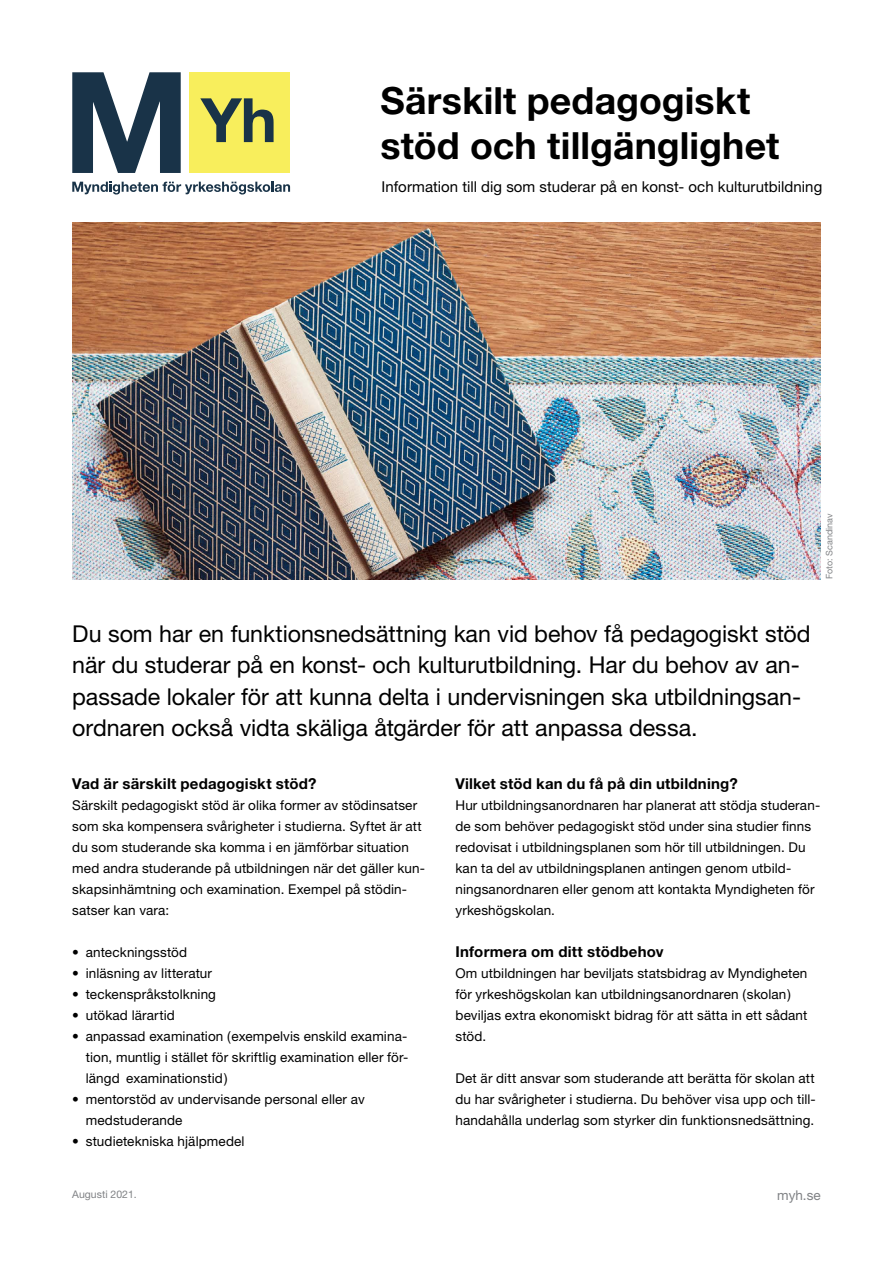
<style>
.page{position:relative;width:893px;height:1263px;background:#fff}
.page>*{position:absolute;margin:0;border:0;box-sizing:border-box;transform-origin:0 0}
.t1{font:700 37.5px/45px "Helvetica Neue LT Std";color:#000}
.t2{font:23.25px/31.5px "Helvetica Neue LT Std";letter-spacing:-.005em;color:#000}
.t3{font:700 15px "Helvetica Neue LT Std";letter-spacing:.015em;color:#000}
.t4{font:15px "Helvetica Neue LT Std";letter-spacing:.005em;color:#000}
.t5{font:13.5px/21px "Helvetica Neue LT Std";letter-spacing:.01em;color:#000}
.t6{font:13.5px "Helvetica Neue LT Std";color:#808285}
.t7{font:10.5px "Helvetica Neue LT Std";color:#808285}
.t8{font:9px "Helvetica Neue LT Std";color:#808285}
</style>
<div class="page">
<div style="left:189px;top:72px;width:101px;height:101px;background:#f8ee5c"></div>
<svg style="left:200px;top:98px;width:74px;height:44px"></svg>
<svg style="left:72px;top:182px;width:218px;height:13px"></svg>
<svg style="left:72px;top:72px;width:109px;height:101px"></svg>
<img style="left:72px;top:222px;width:749px;height:357px">
<h1 class="t1" style="left:381px;top:77px;width:400px">Särskilt pedagogiskt stöd och tillgänglighet</h1>
<p class="t4" style="left:382px;top:178px;width:442px">Information till dig som studerar på en konst- och kulturutbildning</p>
<p class="t8" style="left:824px;top:579px;width:67px;rotate:-90deg">Foto: Scandinav</p>
<h3 class="t2" style="left:72px;top:618px;width:740px">Du som har en funktionsnedsättning kan vid behov få pedagogiskt stöd när du studerar på en konst- och kulturutbildning. Har du behov av an&shy;passade lokaler för att kunna delta i undervisningen ska utbildningsan-</h3>
<h3 class="t2" style="left:72px;top:712px;width:627px">ordnaren också vidta skäliga åtgärder för att anpassa dessa.</h3>
<p class="t3" style="left:72px;top:774px;width:246px">Vad är särskilt pedagogiskt stöd?</p>
<p class="t5" style="left:72px;top:795px;width:354px">Särskilt pedagogiskt stöd är olika former av stödinsatser som ska kompensera svårigheter i studierna. Syftet är att du som studerande ska komma i en jämförbar situation med andra studerande på utbildningen när det gäller kun&shy;skapsinhämtning och examination. Exempel på stödin&shy;satser kan vara:</p>
<p class="t5" style="left:72px;top:942px;width:116px">• anteckningsstöd</p>
<p class="t5" style="left:72px;top:963px;width:141px">• inläsning av litteratur</p>
<p class="t5" style="left:72px;top:984px;width:145px">• teckenspråkstolkning</p>
<p class="t5" style="left:72px;top:1005px;width:104px">• utökad lärartid</p>
<p class="t5" style="left:86px;top:1026px;width:324px;text-align:justify;text-indent:-14px">• anpassad examination (exempelvis enskild examina&shy;tion, muntlig i stället för skriftlig examination eller för&shy;längd examinationstid)</p>
<p class="t5" style="left:86px;top:1089px;width:280px;text-indent:-14px">• mentorstöd av undervisande personal eller av medstuderande</p>
<p class="t5" style="left:72px;top:1131px;width:174px">• studietekniska hjälpmedel</p>
<p class="t3" style="left:455px;top:774px;width:284px">Vilket stöd kan du få på din utbildning?</p>
<p class="t5" style="left:455px;top:795px;width:366px">Hur utbildningsanordnaren har planerat att stödja studeran&shy;de som behöver pedagogiskt stöd under sina studier fnns redovisat i utbildningsplanen som hör till utbildningen. Du kan ta del av utbildningsplanen antingen genom utbild&shy;ningsanordnaren eller genom att kontakta Myndigheten för yrkeshögskolan.</p>
<p class="t3" style="left:455px;top:942px;width:210px">Informera om ditt stödbehov</p>
<p class="t5" style="left:455px;top:963px;width:353px">Om utbildningen har beviljats statsbidrag av Myndigheten för yrkeshögskolan kan utbildningsanordnaren (skolan) beviljas extra ekonomiskt bidrag för att sätta in ett sådant stöd.</p>
<p class="t5" style="left:455px;top:1068px;width:362px;text-align:justify">Det är ditt ansvar som studerande att berätta för skolan att du har svårigheter i studierna. Du behöver visa upp och till&shy;handahålla underlag som styrker din funktionsnedsättning.</p>
<p class="t7" style="left:72px;top:1188px;width:66px">Augusti 2021.</p>
<p class="t6" style="left:777px;top:1187px;width:45px">myh.se</p>
</div>
